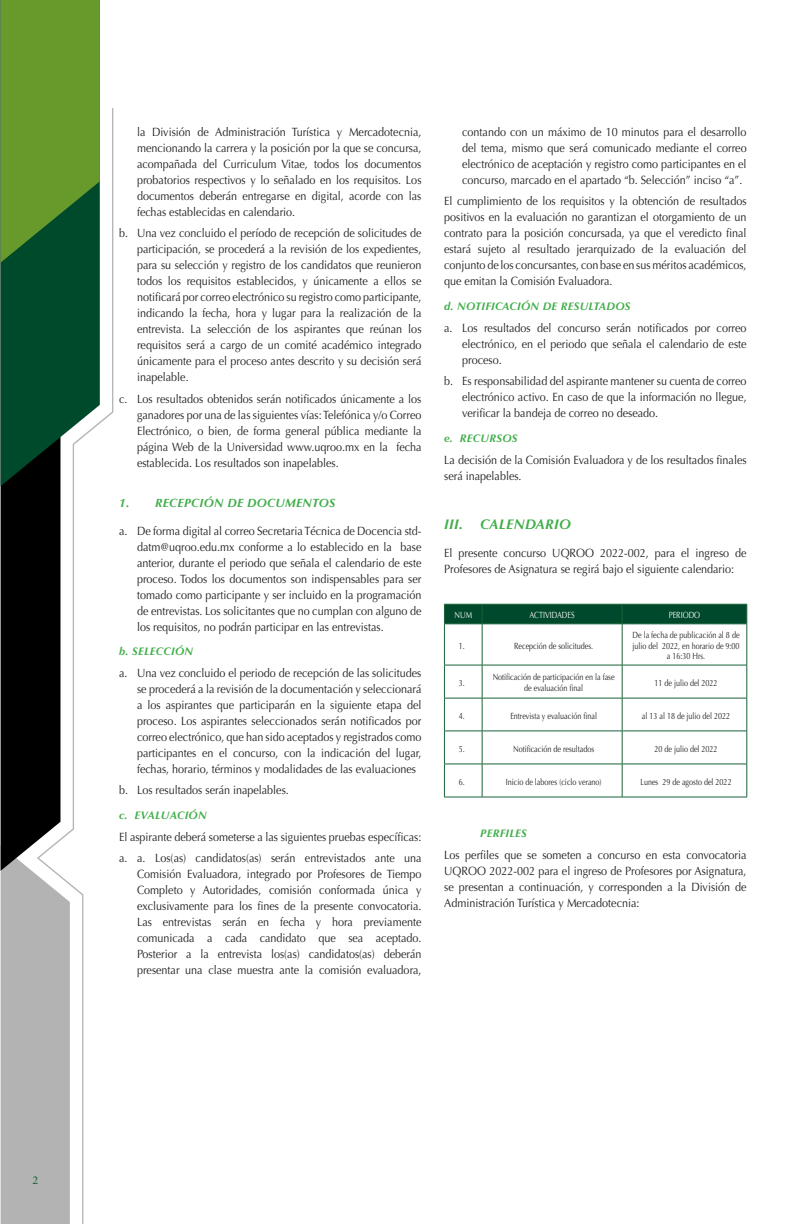
<style>
.page{position:relative;width:792px;height:1224px;background:#fff}
.page>*{position:absolute;margin:0;border:0;box-sizing:border-box;transform-origin:0 0}
.Titulo_parrafo{font:italic 700 14px "Optima";letter-spacing:.025em;color:#40ae49}
.t1{font:12px/16px "Optima";color:#231f20;text-align:justify;scale:.9 1}
.Titulo_parrafo-2{font:italic 700 12px "Optima";letter-spacing:.025em;color:#40ae49}
.t2{font:12px "Minion Pro";color:#186238}
.Titulo_parrafo-3{font:italic 700 11px "Optima";letter-spacing:.025em;color:#40ae49}
.Table_Paragraph{font:9px/10.8px "Optima";color:#231f20;text-align:center;scale:.8 1}
.Table_Paragraph-2{font:9px "Optima";color:#fff;scale:.8 1}
</style>
<div class="page">
<div style="left:1px;top:871px;width:36px;height:353px;background:#b3b3b3"></div>
<div style="left:1px;top:486px;width:36px;height:385px;background:#000"></div>
<div style="left:1px;top:263px;width:36px;height:223px;background:#004a2c"></div>
<div style="left:1px;top:0;width:36px;height:263px;background:#679a2b"></div>
<svg style="left:37px;top:0;width:76px;height:1224px"></svg>
<div style="left:101px;top:0;width:691px;height:108px;background:#fff"></div>
<svg style="left:444px;top:604px;width:304px;height:20px;background:#034c2e"></svg>
<hr style="left:444px;top:624px;width:38px;height:1px;background:#186238">
<hr style="left:444px;top:624px;width:1px;height:41px;background:#186238">
<hr style="left:482px;top:624px;width:140px;height:1px;background:#186238">
<hr style="left:482px;top:624px;width:1px;height:41px;background:#186238">
<hr style="left:622px;top:624px;width:125px;height:1px;background:#186238">
<hr style="left:622px;top:624px;width:1px;height:41px;background:#186238">
<hr style="left:747px;top:624px;width:1px;height:41px;background:#186238">
<hr style="left:444px;top:665px;width:38px;height:1px;background:#186238">
<hr style="left:444px;top:665px;width:1px;height:33px;background:#186238">
<hr style="left:482px;top:665px;width:140px;height:1px;background:#186238">
<hr style="left:482px;top:665px;width:1px;height:33px;background:#186238">
<hr style="left:622px;top:665px;width:125px;height:1px;background:#186238">
<hr style="left:622px;top:665px;width:1px;height:33px;background:#186238">
<hr style="left:747px;top:665px;width:1px;height:33px;background:#186238">
<hr style="left:444px;top:698px;width:38px;height:1px;background:#186238">
<hr style="left:444px;top:698px;width:1px;height:33px;background:#186238">
<hr style="left:482px;top:698px;width:140px;height:1px;background:#186238">
<hr style="left:482px;top:698px;width:1px;height:33px;background:#186238">
<hr style="left:622px;top:698px;width:125px;height:1px;background:#186238">
<hr style="left:622px;top:698px;width:1px;height:33px;background:#186238">
<hr style="left:747px;top:698px;width:1px;height:33px;background:#186238">
<hr style="left:444px;top:731px;width:38px;height:1px;background:#186238">
<hr style="left:444px;top:731px;width:1px;height:33px;background:#186238">
<hr style="left:482px;top:731px;width:140px;height:1px;background:#186238">
<hr style="left:482px;top:731px;width:1px;height:33px;background:#186238">
<hr style="left:622px;top:731px;width:125px;height:1px;background:#186238">
<hr style="left:622px;top:731px;width:1px;height:33px;background:#186238">
<hr style="left:747px;top:731px;width:1px;height:33px;background:#186238">
<hr style="left:444px;top:764px;width:38px;height:1px;background:#186238">
<hr style="left:444px;top:764px;width:1px;height:33px;background:#186238">
<hr style="left:482px;top:764px;width:140px;height:1px;background:#186238">
<hr style="left:482px;top:764px;width:1px;height:33px;background:#186238">
<hr style="left:622px;top:764px;width:125px;height:1px;background:#186238">
<hr style="left:622px;top:764px;width:1px;height:33px;background:#186238">
<hr style="left:747px;top:764px;width:1px;height:33px;background:#186238">
<hr style="left:444px;top:797px;width:38px;height:1px;background:#186238">
<hr style="left:482px;top:797px;width:140px;height:1px;background:#186238">
<hr style="left:622px;top:797px;width:125px;height:1px;background:#186238">
<p class="t2" style="left:33px;top:1172px;width:7px">2</p>
<p class="t1" style="left:137px;top:124px;width:318px">la División de Administración Turística y Mercadotecnia, mencionando la carrera y la posición por la que se concursa, acompañada del Curriculum Vitae, todos los documentos probatorios respectivos y lo señalado en los requisitos. Los documentos deberán entregarse en digital, acorde con las fechas establecidas en calendario.</p>
<p class="t1" style="left:137px;top:226px;width:318px;text-indent:-18px">b. Una vez concluido el período de recepción de solicitudes de participación, se procederá a la revisión de los expedientes, para su selección y registro de los candidatos que reunieron todos los requisitos establecidos, y únicamente a ellos se notificará por correo electrónico su registro como participante, indicando la fecha, hora y lugar para la realización de la entrevista. La selección de los aspirantes que reúnan los requisitos será a cargo de un comité académico integrado únicamente para el proceso antes descrito y su decisión será inapelable.</p>
<p class="t1" style="left:137px;top:391px;width:318px;text-indent:-18px">c. Los resultados obtenidos serán notificados únicamente a los ganadores por una de las siguientes vías: Telefónica y/o Correo Electrónico, o bien, de forma general pública mediante la página Web de la Universidad www.uqroo.mx en la fecha establecida. Los resultados son inapelables.</p>
<p class="Titulo_parrafo-2" style="left:119px;top:496px;width:218px">1. RECEPCIÓN DE DOCUMENTOS</p>
<p class="t1" style="left:137px;top:523px;width:318px;text-indent:-18px">a. De forma digital al correo Secretaria Técnica de Docencia std&shy;datm@uqroo.edu.mx conforme a lo establecido en la base anterior, durante el periodo que señala el calendario de este proceso. Todos los documentos son indispensables para ser tomado como participante y ser incluido en la programación de entrevistas. Los solicitantes que no cumplan con alguno de los requisitos, no podrán participar en las entrevistas.</p>
<p class="Titulo_parrafo-3" style="left:119px;top:645px;width:75px">b. SELECCIÓN</p>
<p class="t1" style="left:137px;top:665px;width:318px;text-indent:-18px">a. Una vez concluido el periodo de recepción de las solicitudes se procederá a la revisión de la documentación y seleccionará a los aspirantes que participarán en la siguiente etapa del proceso. Los aspirantes seleccionados serán notificados por correo electrónico, que han sido aceptados y registrados como participantes en el concurso, con la indicación del lugar, fechas, horario, términos y modalidades de las evaluaciones</p>
<p class="t1" style="left:119px;top:783px;width:190px">b. Los resultados serán inapelables.</p>
<p class="Titulo_parrafo-3" style="left:119px;top:809px;width:89px">c. EVALUACIÓN</p>
<p class="t1" style="left:119px;top:829px;width:338px">El aspirante deberá someterse a las siguientes pruebas específicas:</p>
<p class="t1" style="left:137px;top:850px;width:318px;text-indent:-18px">a. a. Los(as) candidatos(as) serán entrevistados ante una Comisión Evaluadora, integrado por Profesores de Tiempo Completo y Autoridades, comisión conformada única y exclusivamente para los fines de la presente convocatoria.<br>Las entrevistas serán en fecha y hora previamente comunicada a cada candidato que sea aceptado.<br>Posterior a la entrevista los(as) candidatos(as) deberán presentar una clase muestra ante la comisión evaluadora,</p>
<p class="t1" style="left:462px;top:124px;width:318px">contando con un máximo de 10 minutos para el desarrollo del tema, mismo que será comunicado mediante el correo electrónico de aceptación y registro como participantes en el concurso, marcado en el apartado “b. Selección” inciso “a”.</p>
<p class="t1" style="left:444px;top:194px;width:338px">El cumplimiento de los requisitos y la obtención de resultados positivos en la evaluación no garantizan el otorgamiento de un contrato para la posición concursada, ya que el veredicto final estará sujeto al resultado jerarquizado de la evaluación del conjunto de los concursantes, con base en sus méritos académicos, que emitan la Comisión Evaluadora.</p>
<p class="Titulo_parrafo-3" style="left:444px;top:300px;width:188px">d. NOTIFICACIÓN DE RESULTADOS</p>
<p class="t1" style="left:462px;top:320px;width:318px;text-indent:-18px">a. Los resultados del concurso serán notificados por correo electrónico, en el periodo que señala el calendario de este proceso.</p>
<p class="t1" style="left:462px;top:373px;width:318px;text-indent:-18px">b. Es responsabilidad del aspirante mantener su cuenta de correo electrónico activo. En caso de que la información no llegue, verificar la bandeja de correo no deseado.</p>
<p class="Titulo_parrafo-3" style="left:444px;top:432px;width:75px">e. RECURSOS</p>
<p class="t1" style="left:444px;top:452px;width:338px">La decisión de la Comisión Evaluadora y de los resultados finales será inapelables.</p>
<p class="Titulo_parrafo" style="left:444px;top:516px;width:128px">III. CALENDARIO</p>
<p class="t1" style="left:444px;top:545px;width:338px">El presente concurso UQROO 2022-002, para el ingreso de<br>Profesores de Asignatura se regirá bajo el siguiente calendario:</p>
<p class="Table_Paragraph-2" style="left:454px;top:610px;width:24px">NUM</p>
<p class="Table_Paragraph-2" style="left:530px;top:610px;width:58px">ACTIVIDADES</p>
<p class="Table_Paragraph-2" style="left:669px;top:610px;width:41px">PERIODO</p>
<p class="Table_Paragraph" style="left:459px;top:640px;width:9px">1.</p>
<p class="Table_Paragraph" style="left:514px;top:640px;width:101px">Recepción de solicitudes.</p>
<p class="Table_Paragraph" style="left:632px;top:629px;width:135px">De la fecha de publicación al 8 de julio del 2022, en horario de 9:00 a 16:30 Hrs.</p>
<p class="Table_Paragraph" style="left:459px;top:677px;width:9px">3.</p>
<p class="Table_Paragraph" style="left:493px;top:672px;width:154px">Notificación de participación en la fase de evaluación final</p>
<p class="Table_Paragraph" style="left:654px;top:677px;width:81px">11 de julio del 2022</p>
<p class="Table_Paragraph" style="left:459px;top:710px;width:9px">4.</p>
<p class="Table_Paragraph" style="left:510px;top:710px;width:110px">Entrevista y evaluación final</p>
<p class="Table_Paragraph" style="left:642px;top:710px;width:112px">al 13 al 18 de julio del 2022</p>
<p class="Table_Paragraph" style="left:459px;top:743px;width:9px">5.</p>
<p class="Table_Paragraph" style="left:513px;top:743px;width:103px">Notificación de resultados</p>
<p class="Table_Paragraph" style="left:654px;top:743px;width:81px">20 de julio del 2022</p>
<p class="Table_Paragraph" style="left:459px;top:776px;width:9px">6.</p>
<p class="Table_Paragraph" style="left:506px;top:776px;width:121px">Inicio de labores (ciclo verano)</p>
<p class="Table_Paragraph" style="left:640px;top:776px;width:116px">Lunes 29 de agosto del 2022</p>
<p class="Titulo_parrafo-3" style="left:480px;top:827px;width:48px">PERFILES</p>
<p class="t1" style="left:444px;top:847px;width:338px">Los perfiles que se someten a concurso en esta convocatoria UQROO 2022-002 para el ingreso de Profesores por Asignatura, se presentan a continuación, y corresponden a la División de Administración Turística y Mercadotecnia:</p>
</div>
